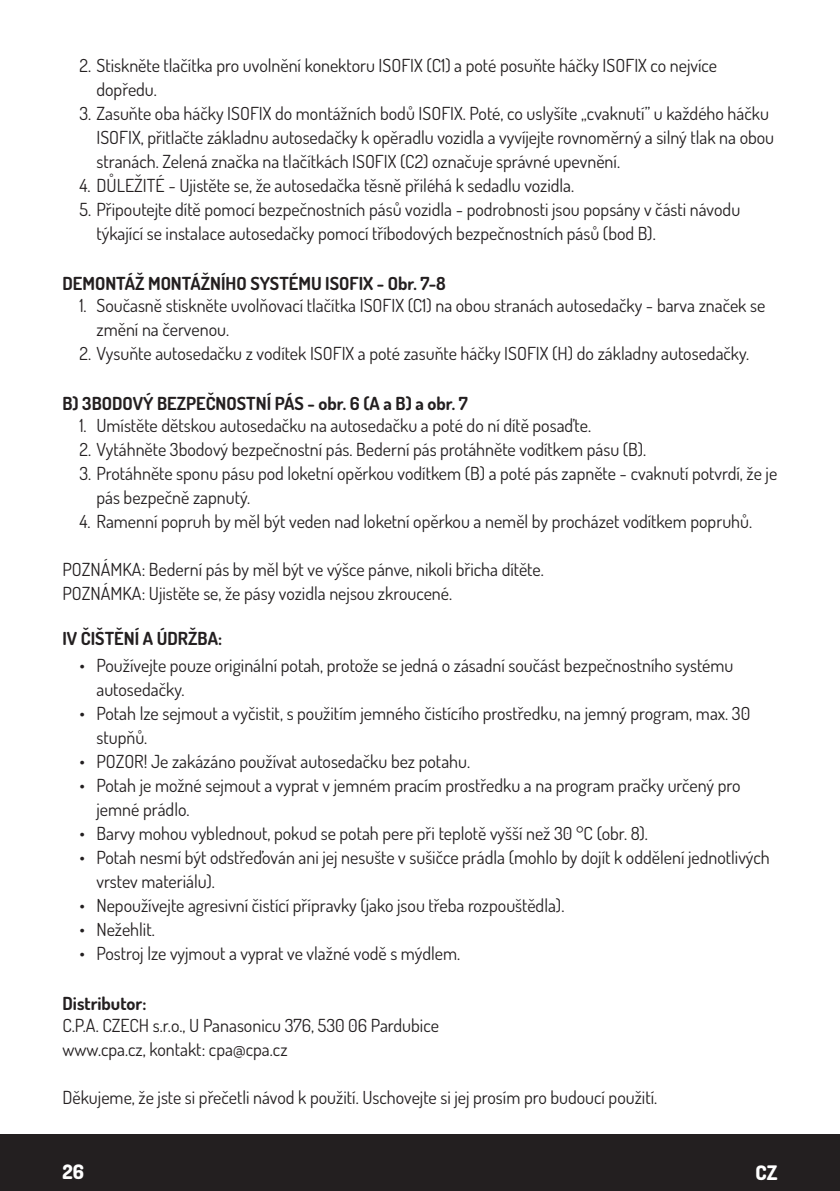
<style>
.page{position:relative;width:840px;height:1191px;background:#fff}
.page>*{position:absolute;margin:0;border:0;box-sizing:border-box;transform-origin:0 0}
.t1{font:800 20px "Dosis";color:#fff}
.Body_Text{font:18px/24px "Dosis";color:#231f20}
.Nagłówki{font:700 18px "Dosis";color:#231f20}
.Body_Text_bez_odstępów{font:18px "Dosis";color:#231f20}
</style>
<div class="page">
<div style="left:0;top:1134px;width:839px;height:57px;background:#231f20"></div>
<p class="Body_Text" style="left:96px;top:53px;width:621px;text-indent:-17px">2. Stiskněte tlačítka pro uvolnění konektoru ISOFIX (C1) a poté posuňte háčky ISOFIX co nejvíce dopředu.</p>
<p class="Body_Text" style="left:96px;top:101px;width:678px;text-indent:-17px">3. Zasuňte oba háčky ISOFIX do montážních bodů ISOFIX. Poté, co uslyšíte „cvaknutí” u každého háčku<br>ISOFIX, přitlačte základnu autosedačky k opěradlu vozidla a vyvíjejte rovnoměrný a silný tlak na obou stranách. Zelená značka na tlačítkách ISOFIX (C2) označuje správné upevnění.</p>
<p class="Body_Text" style="left:79px;top:173px;width:496px">4. DŮLEŽITÉ - Ujistěte se, že autosedačka těsně přiléhá k sedadlu vozidla.</p>
<p class="Body_Text" style="left:96px;top:197px;width:645px;text-indent:-17px">5. Připoutejte dítě pomocí bezpečnostních pásů vozidla - podrobnosti jsou popsány v části návodu týkající se instalace autosedačky pomocí tříbodových bezpečnostních pásů (bod B).</p>
<p class="Nagłówki" style="left:62px;top:272px;width:385px">DEMONTÁŽ MONTÁŽNÍHO SYSTÉMU ISOFIX - Obr. 7-8</p>
<p class="Body_Text" style="left:96px;top:293px;width:670px;text-indent:-17px">1. Současně stiskněte uvolňovací tlačítka ISOFIX (C1) na obou stranách autosedačky - barva značek se změní na červenou.</p>
<p class="Body_Text" style="left:79px;top:341px;width:671px">2. Vysuňte autosedačku z vodítek ISOFIX a poté zasuňte háčky ISOFIX (H) do základny autosedačky.</p>
<p class="Nagłówki" style="left:62px;top:392px;width:406px">B) 3BODOVÝ BEZPEČNOSTNÍ PÁS - obr. 6 (A a B) a obr. 7</p>
<p class="Body_Text" style="left:79px;top:413px;width:513px">1. Umístěte dětskou autosedačku na autosedačku a poté do ní dítě posaďte.</p>
<p class="Body_Text" style="left:79px;top:437px;width:568px">2. Vytáhněte 3bodový bezpečnostní pás. Bederní pás protáhněte vodítkem pásu (B).</p>
<p class="Body_Text" style="left:96px;top:461px;width:682px;text-indent:-17px">3. Protáhněte sponu pásu pod loketní opěrkou vodítkem (B) a poté pás zapněte - cvaknutí potvrdí, že je pás bezpečně zapnutý.</p>
<p class="Body_Text" style="left:79px;top:509px;width:674px">4. Ramenní popruh by měl být veden nad loketní opěrkou a neměl by procházet vodítkem popruhů.</p>
<p class="Body_Text" style="left:62px;top:557px;width:482px">POZNÁMKA: Bederní pás by měl být ve výšce pánve, nikoli břicha dítěte.</p>
<p class="Body_Text" style="left:62px;top:581px;width:391px">POZNÁMKA: Ujistěte se, že pásy vozidla nejsou zkroucené.</p>
<p class="Nagłówki" style="left:62px;top:626px;width:161px">IV ČIŠTĚNÍ A ÚDRŽBA:</p>
<p class="Body_Text" style="left:96px;top:653px;width:638px;text-indent:-17px">• Používejte pouze originální potah, protože se jedná o zásadní součást bezpečnostního systému autosedačky.</p>
<p class="Body_Text" style="left:96px;top:701px;width:655px;text-indent:-17px">• Potah lze sejmout a vyčistit, s použitím jemného čistícího prostředku, na jemný program, max. 30 stupňů.</p>
<p class="Body_Text" style="left:79px;top:749px;width:392px">• POZOR! Je zakázáno používat autosedačku bez potahu.</p>
<p class="Body_Text" style="left:96px;top:773px;width:645px;text-indent:-17px">• Potah je možné sejmout a vyprat v jemném pracím prostředku a na program pračky určený pro jemné prádlo.</p>
<p class="Body_Text" style="left:79px;top:821px;width:569px">• Barvy mohou vyblednout, pokud se potah pere při teplotě vyšší než 30 °C (obr. 8).</p>
<p class="Body_Text" style="left:96px;top:845px;width:674px;text-indent:-17px">• Potah nesmí být odstřeďován ani jej nesušte v sušičce prádla (mohlo by dojít k oddělení jednotlivých vrstev materiálu).</p>
<p class="Body_Text" style="left:79px;top:893px;width:486px">• Nepoužívejte agresivní čistící přípravky (jako jsou třeba rozpouštědla).</p>
<p class="Body_Text" style="left:79px;top:917px;width:77px">• Nežehlit.</p>
<p class="Body_Text" style="left:79px;top:941px;width:382px">• Postroj lze vyjmout a vyprat ve vlažné vodě s mýdlem.</p>
<p class="Nagłówki" style="left:62px;top:992px;width:85px">Distributor:</p>
<p class="Body_Text_bez_odstępów" style="left:62px;top:1014px;width:378px">C.P.A. CZECH s.r.o., U Panasonicu 376, 530 06 Pardubice</p>
<p class="Body_Text_bez_odstępów" style="left:62px;top:1038px;width:226px">www.cpa.cz, kontakt: cpa@cpa.cz</p>
<p class="Body_Text" style="left:62px;top:1085px;width:596px">Děkujeme, že jste si přečetli návod k použití. Uschovejte si jej prosím pro budoucí použití.</p>
<p class="t1" style="left:62px;top:1158px;width:23px">26</p>
<p class="t1" style="left:755px;top:1159px;width:23px">CZ</p>
</div>
